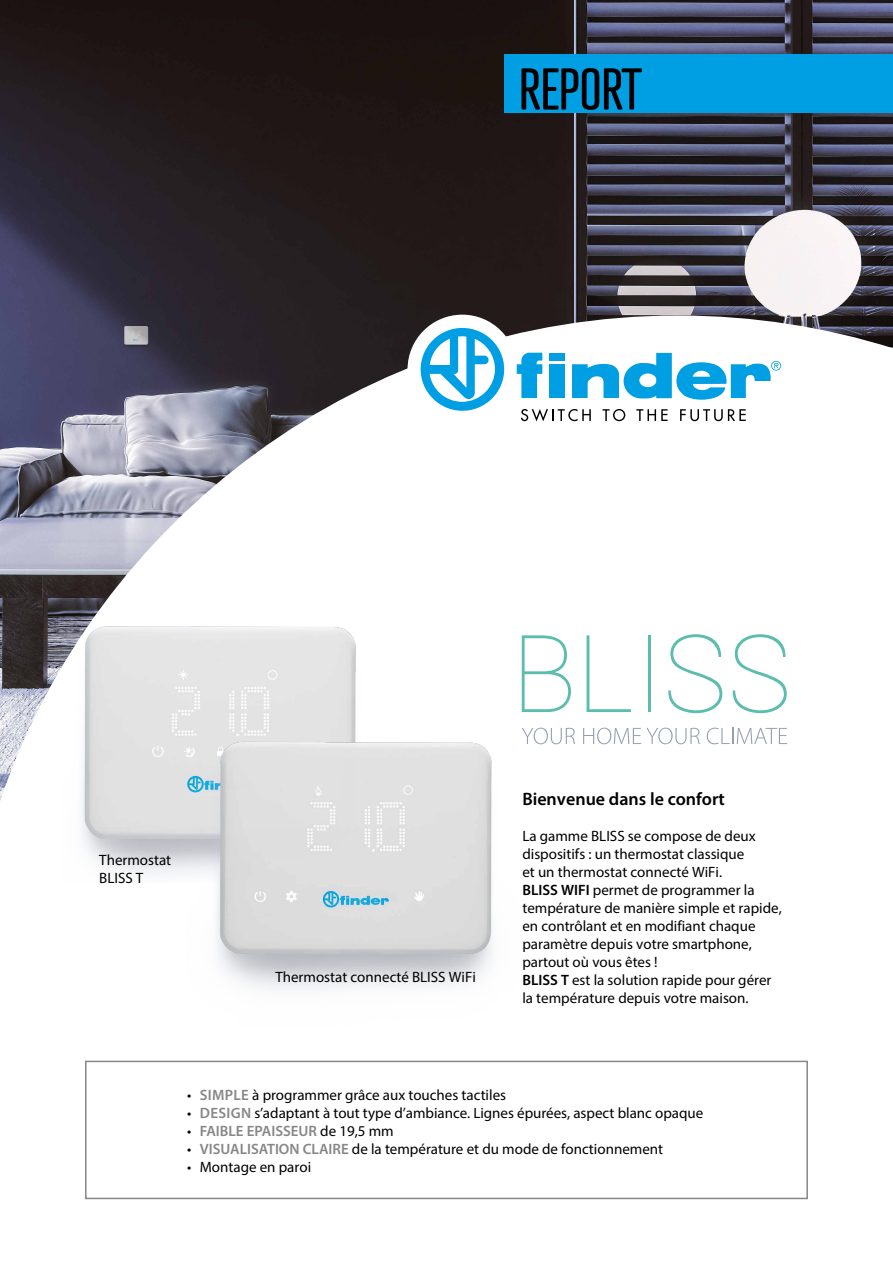
<style>
.page{position:relative;width:893px;height:1263px;background:#fff}
.page>*{position:absolute;margin:0;border:0;box-sizing:border-box;transform-origin:0 0}
.t1{font:57px "Atrament Std";color:#000}
.t2{font:600 18px "Myriad Pro";color:#000}
.t3{font:15px/18px "Myriad Pro";color:#000}
.t4{font:600 15px "Myriad Pro";color:#878787}
.s1{font-weight:600}
.s2{font-weight:600;color:#878787}
.s3{font-weight:400;color:#000}
</style>
<div class="page">
<div style="left:85px;top:1061px;width:723px;height:138px;border:2px solid #878787"></div>
<img style="left:0;top:0;width:893px;height:801px">
<div style="left:408px;top:315px;width:109px;height:109px;background:#fff;border-radius:50%"></div>
<svg style="left:421px;top:328px;width:83px;height:83px"></svg>
<svg style="left:572px;top:353px;width:209px;height:47px"></svg>
<svg style="left:517px;top:353px;width:25px;height:45px"></svg>
<div style="left:549px;top:364px;width:15px;height:34px;background:#009fe3"></div>
<div style="left:549px;top:353px;width:15px;height:7px;background:#009fe3"></div>
<svg style="left:521px;top:409px;width:70px;height:12px"></svg>
<svg style="left:603px;top:409px;width:22px;height:12px"></svg>
<svg style="left:636px;top:409px;width:32px;height:12px"></svg>
<svg style="left:680px;top:409px;width:66px;height:12px"></svg>
<div style="left:504px;top:54px;width:389px;height:58px;background:#009fe3"></div>
<img style="left:63px;top:616px;width:311px;height:258px">
<img style="left:187px;top:733px;width:335px;height:257px">
<svg style="left:522px;top:635px;width:49px;height:77px"></svg>
<svg style="left:587px;top:635px;width:44px;height:77px"></svg>
<hr style="left:648px;top:635px;width:3px;height:77px;background:#5cbdaf">
<svg style="left:668px;top:634px;width:54px;height:79px"></svg>
<svg style="left:732px;top:634px;width:55px;height:79px"></svg>
<svg style="left:522px;top:728px;width:53px;height:16px"></svg>
<svg style="left:583px;top:728px;width:117px;height:16px"></svg>
<svg style="left:707px;top:728px;width:80px;height:16px"></svg>
<h1 class="t1" style="left:519px;top:53px;width:124px">REPORT</h1>
<p class="t3" style="left:99px;top:850px;width:74px">Thermostat<br>BLISS T</p>
<p class="t3" style="left:275px;top:968px;width:202px">Thermostat connecté BLISS WiFi</p>
<p class="t2" style="left:522px;top:787px;width:204px">Bienvenue dans le confort</p>
<p class="t3" style="left:522px;top:826px;width:261px">La gamme BLISS se compose de deux dispositifs : un thermostat classique<br>et un thermostat connecté WiFi.<br><span class="s1">BLISS WIFI</span> permet de programmer la température de manière simple et rapide, en contrôlant et en modifiant chaque paramètre depuis votre smartphone, partout où vous êtes !<br><span class="s1">BLISS T</span> est la solution rapide pour gérer la température depuis votre maison.</p>
<p class="t3" style="left:187px;top:1085px;width:321px">• <span class="s2">SIMPLE</span> à programmer grâce aux touches tactiles</p>
<p class="t3" style="left:187px;top:1103px;width:518px">• <span class="s2">DESIGN</span> s’adaptant à tout type d’ambiance. Lignes épurées, aspect blanc opaque</p>
<p class="t4" style="left:187px;top:1121px;width:208px"><span class="s3">•</span> FAIBLE EPAISSEUR <span class="s3">de 19,5 mm</span></p>
<p class="t3" style="left:187px;top:1139px;width:477px">• <span class="s2">VISUALISATION CLAIRE</span> de la température et du mode de fonctionnement</p>
<p class="t3" style="left:187px;top:1157px;width:126px">• Montage en paroi</p>
</div>
